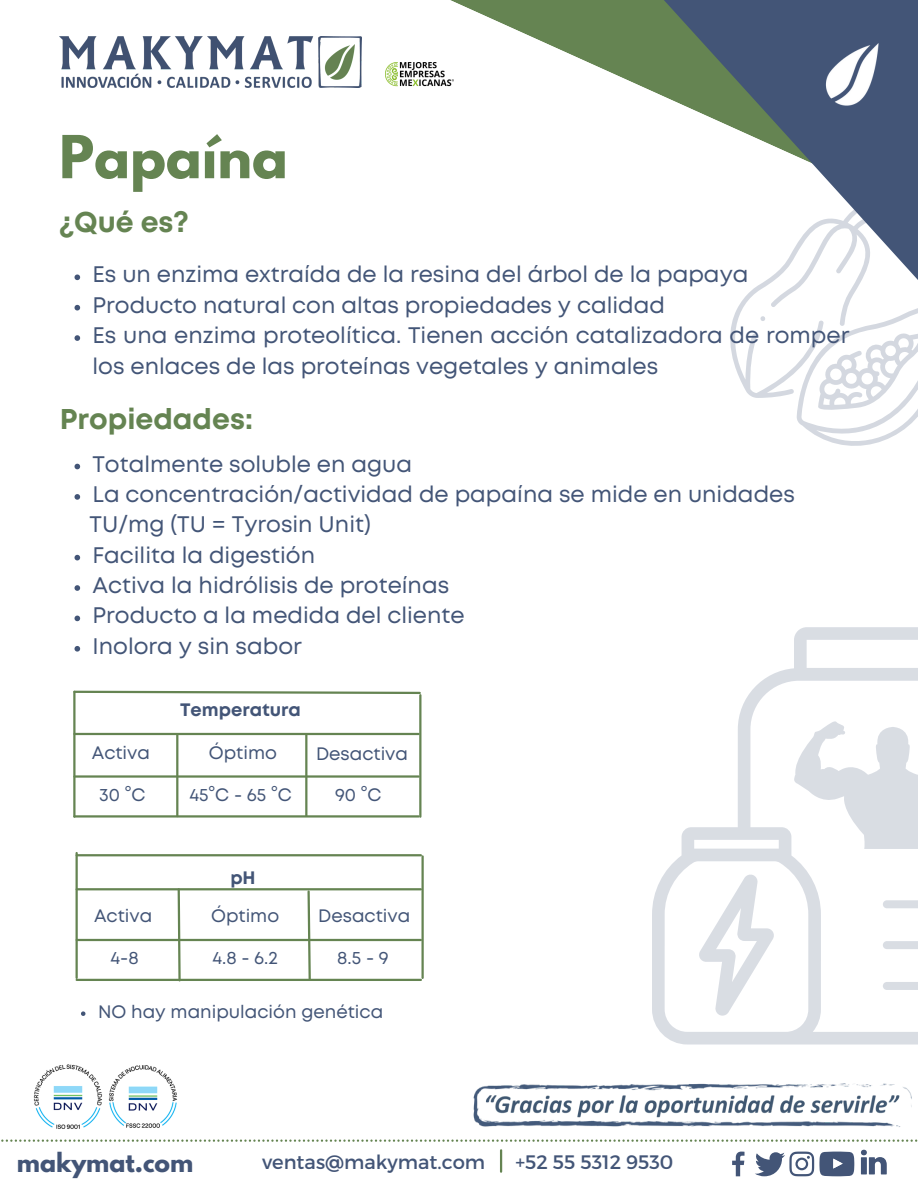
<style>
.page{position:relative;width:918px;height:1188px;background:#fff}
.page>*{position:absolute;margin:0;border:0;box-sizing:border-box;transform-origin:0 0}
.t1{font:700 52.5px "League Spartan";color:#658452}
.t2{font:700 28.5px "Mont";color:#658452}
.t3{font:700 23.55px "League Spartan";color:#435577}
.t4{font:22.5px/30.3px "Mont";color:#435577}
.t5{font:19.5px "Montserrat";color:#435577}
.t6{font:18px "Mont";color:#435577}
.t7{font:700 18px "Mont";color:#435577}
</style>
<div class="page">
<svg style="left:796px;top:405px;width:122px;height:41px"></svg>
<svg style="left:75px;top:274px;width:5px;height:6px"></svg>
<svg style="left:75px;top:305px;width:5px;height:5px"></svg>
<svg style="left:75px;top:335px;width:5px;height:6px"></svg>
<svg style="left:473px;top:0;width:445px;height:405px"></svg>
<img style="left:820px;top:44px;width:61px;height:68px">
<img style="left:60px;top:37px;width:302px;height:51px">
<img style="left:385px;top:62px;width:69px;height:25px">
<hr style="left:500px;top:1150px;width:2px;height:22px;background:#658452">
<svg style="left:861px;top:1150px;width:26px;height:24px"></svg>
<svg style="left:732px;top:1152px;width:13px;height:24px"></svg>
<svg style="left:755px;top:1152px;width:99px;height:24px"></svg>
<img style="left:473px;top:1083px;width:439px;height:44px">
<img style="left:478px;top:1092px;width:426px;height:27px">
<img style="left:34px;top:1064px;width:68px;height:65px">
<img style="left:108px;top:1065px;width:69px;height:63px">
<svg style="left:1px;top:1140px;width:917px;height:2px"></svg>
<hr style="left:74px;top:775px;width:345px;height:3px;background:#658452">
<hr style="left:74px;top:815px;width:345px;height:3px;background:#658452">
<hr style="left:74px;top:733px;width:345px;height:2px;background:#658452">
<svg style="left:73px;top:690px;width:349px;height:5px"></svg>
<hr style="left:73px;top:692px;width:3px;height:125px;background:#658452">
<hr style="left:419px;top:695px;width:2px;height:122px;background:#658452">
<hr style="left:305px;top:735px;width:2px;height:81px;background:#658452">
<hr style="left:176px;top:735px;width:2px;height:81px;background:#658452">
<hr style="left:77px;top:939px;width:344px;height:2px;background:#658452">
<hr style="left:77px;top:979px;width:344px;height:2px;background:#658452">
<hr style="left:77px;top:888px;width:344px;height:2px;background:#658452">
<hr style="left:77px;top:854px;width:344px;height:2px;background:#658452">
<hr style="left:76px;top:853px;width:2px;height:125px;background:#658452">
<hr style="left:421px;top:856px;width:3px;height:122px;background:#658452">
<svg style="left:306px;top:890px;width:6px;height:89px"></svg>
<svg style="left:176px;top:888px;width:6px;height:94px"></svg>
<svg style="left:652px;top:627px;width:266px;height:418px"></svg>
<svg style="left:791px;top:720px;width:127px;height:129px"></svg>
<svg style="left:699px;top:874px;width:75px;height:142px"></svg>
<svg style="left:75px;top:464px;width:5px;height:5px"></svg>
<svg style="left:75px;top:494px;width:5px;height:6px"></svg>
<svg style="left:75px;top:555px;width:5px;height:5px"></svg>
<svg style="left:75px;top:585px;width:5px;height:6px"></svg>
<svg style="left:75px;top:616px;width:5px;height:5px"></svg>
<svg style="left:75px;top:646px;width:5px;height:6px"></svg>
<svg style="left:81px;top:1011px;width:4px;height:5px"></svg>
<p class="t1" style="left:59px;top:131px;width:230px">Papaína</p>
<p class="t2" style="left:59px;top:211px;width:131px">¿Qué es?</p>
<p class="t4" style="left:92px;top:261px;width:658px">Es un enzima extraída de la resina del árbol de la papaya</p>
<p class="t4" style="left:92px;top:291px;width:574px">Producto natural con altas propiedades y calidad</p>
<p class="t4" style="left:92px;top:322px;width:758px">Es una enzima proteolítica. Tienen acción catalizadora de romper los enlaces de las proteínas vegetales y animales</p>
<p class="t2" style="left:60px;top:409px;width:195px">Propiedades:</p>
<p class="t4" style="left:92px;top:450px;width:321px">Totalmente soluble en agua</p>
<p class="t4" style="left:92px;top:481px;width:704px">La concentración/actividad de papaína se mide en unidades</p>
<p class="t4" style="left:92px;top:541px;width:224px">Facilita la digestión</p>
<p class="t4" style="left:92px;top:572px;width:358px">Activa la hidrólisis de proteínas</p>
<p class="t4" style="left:92px;top:602px;width:374px">Producto a la medida del cliente</p>
<p class="t4" style="left:92px;top:632px;width:211px">Inolora y sin sabor</p>
<p class="t4" style="left:90px;top:511px;width:283px">TU/mg (TU = Tyrosin Unit)</p>
<p class="t7" style="left:180px;top:703px;width:122px">Temperatura</p>
<p class="t6" style="left:92px;top:746px;width:60px">Activa</p>
<p class="t6" style="left:209px;top:746px;width:70px">Óptimo</p>
<p class="t6" style="left:316px;top:747px;width:94px">Desactiva</p>
<p class="t6" style="left:99px;top:788px;width:48px">30 °C</p>
<p class="t6" style="left:189px;top:788px;width:104px">45°C - 65 °C</p>
<p class="t6" style="left:335px;top:788px;width:48px">90 °C</p>
<p class="t7" style="left:230px;top:871px;width:27px">pH</p>
<p class="t6" style="left:94px;top:909px;width:60px">Activa</p>
<p class="t6" style="left:211px;top:909px;width:70px">Óptimo</p>
<p class="t6" style="left:318px;top:909px;width:94px">Desactiva</p>
<p class="t6" style="left:110px;top:951px;width:30px">4-8</p>
<p class="t6" style="left:212px;top:951px;width:67px">4.8 - 6.2</p>
<p class="t6" style="left:337px;top:951px;width:53px">8.5 - 9</p>
<p class="t6" style="left:98px;top:1005px;width:287px">NO hay manipulación genética</p>
<p class="t3" style="left:17px;top:1151px;width:178px">makymat.com</p>
<p class="t5" style="left:262px;top:1150px;width:225px">ventas@makymat.com</p>
<p class="t5" style="left:515px;top:1150px;width:159px">+52 55 5312 9530</p>
</div>
